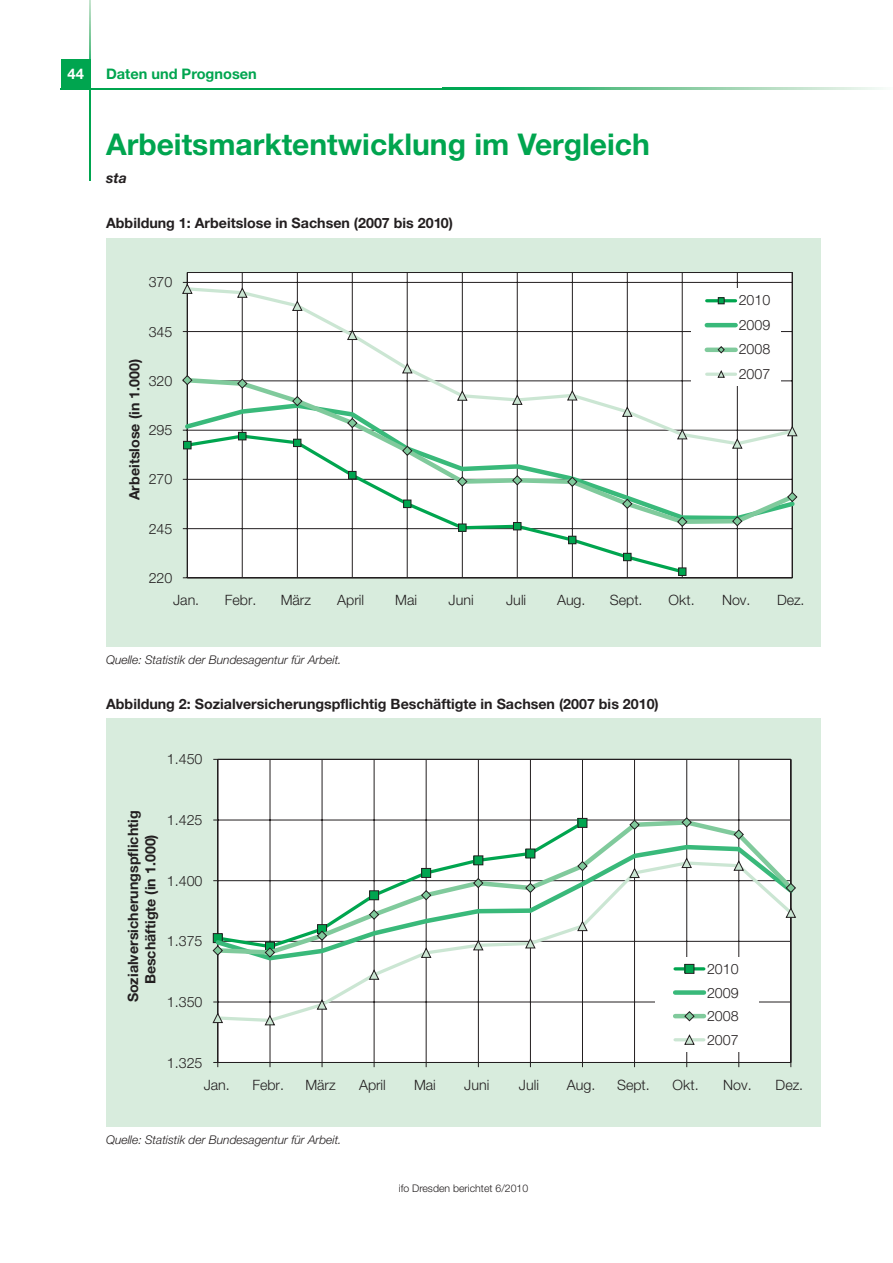
<style>
.page{position:relative;width:893px;height:1263px;background:#fff}
.page>*{position:absolute;margin:0;border:0;box-sizing:border-box;transform-origin:0 0}
.t1{font:700 30px "Helvetica Neue";color:#00a54f}
.t2{font:700 14.7px "Helvetica Neue";color:#fff}
.t3{font:700 14.55px "Helvetica Neue";color:#00a54f}
.t4{font:700 14.25px/17.2px "Helvetica Neue";color:#231f20;text-align:center}
.t5{font:300 14.25px/24.5px "Helvetica Neue";color:#231f20;text-align:justify}
.t6{font:italic 700 14.25px "Helvetica Neue";color:#231f20}
.t7{font:italic 300 12px "Helvetica Neue";color:#231f20}
.t8{font:300 10.5px "Helvetica Neue";color:#231f20}
</style>
<div class="page">
<svg style="left:89px;top:0;width:2px;height:94px"></svg>
<hr style="left:89px;top:94px;width:2px;height:87px;background:#00a54f">
<div style="left:61px;top:60px;width:30px;height:29px;background:#00a54f"></div>
<hr style="left:61px;top:88px;width:382px;height:1px;background:#00a54f">
<svg style="left:443px;top:88px;width:440px;height:1px"></svg>
<div style="left:106px;top:239px;width:714px;height:408px;background:#d8ecdd"></div>
<svg style="left:182px;top:272px;width:611px;height:307px;background:#d8d8d8"></svg>
<svg style="left:184px;top:526px;width:502px;height:50px;background:#f0f4f1"></svg>
<div style="left:458px;top:524px;width:8px;height:7px;background:#00a54f"></div>
<div style="left:458px;top:524px;width:8px;height:8px;border:1px solid #231f20"></div>
<div style="left:513px;top:523px;width:8px;height:7px;background:#00a54f"></div>
<div style="left:513px;top:522px;width:8px;height:8px;border:1px solid #231f20"></div>
<div style="left:568px;top:536px;width:8px;height:8px;background:#00a54f"></div>
<div style="left:568px;top:536px;width:8px;height:8px;border:1px solid #231f20"></div>
<div style="left:623px;top:553px;width:8px;height:8px;background:#00a54f"></div>
<div style="left:623px;top:553px;width:8px;height:8px;border:1px solid #231f20"></div>
<div style="left:678px;top:568px;width:8px;height:7px;background:#00a54f"></div>
<div style="left:678px;top:568px;width:8px;height:8px;border:1px solid #231f20"></div>
<svg style="left:182px;top:386px;width:616px;height:140px;background:#edf6f1"></svg>
<svg style="left:182px;top:375px;width:2px;height:11px"></svg>
<svg style="left:402px;top:447px;width:11px;height:9px"></svg>
<svg style="left:456px;top:476px;width:12px;height:11px"></svg>
<svg style="left:511px;top:475px;width:12px;height:11px"></svg>
<svg style="left:566px;top:476px;width:12px;height:11px"></svg>
<svg style="left:621px;top:498px;width:12px;height:11px"></svg>
<svg style="left:676px;top:516px;width:11px;height:11px"></svg>
<svg style="left:731px;top:516px;width:11px;height:11px"></svg>
<svg style="left:786px;top:491px;width:11px;height:12px"></svg>
<svg style="left:184px;top:285px;width:612px;height:162px;background:#f0f3f1"></svg>
<svg style="left:182px;top:283px;width:11px;height:11px"></svg>
<svg style="left:236px;top:287px;width:12px;height:11px"></svg>
<svg style="left:291px;top:300px;width:12px;height:11px"></svg>
<svg style="left:346px;top:330px;width:12px;height:10px"></svg>
<svg style="left:401px;top:363px;width:12px;height:11px"></svg>
<svg style="left:456px;top:390px;width:12px;height:11px"></svg>
<svg style="left:511px;top:394px;width:12px;height:11px"></svg>
<svg style="left:566px;top:390px;width:12px;height:11px"></svg>
<svg style="left:621px;top:406px;width:12px;height:11px"></svg>
<svg style="left:676px;top:429px;width:12px;height:11px"></svg>
<svg style="left:731px;top:438px;width:12px;height:11px"></svg>
<svg style="left:786px;top:426px;width:12px;height:11px"></svg>
<div style="left:691px;top:289px;width:90px;height:97px;background:#fff"></div>
<hr style="left:706px;top:299px;width:29px;height:3px;background:#00a54f">
<div style="left:717px;top:297px;width:7px;height:7px;border:1px solid #231f20"></div>
<hr style="left:706px;top:323px;width:29px;height:4px;background:#39b97a">
<hr style="left:706px;top:348px;width:29px;height:4px;background:#80ca9c">
<svg style="left:717px;top:346px;width:8px;height:8px"></svg>
<hr style="left:706px;top:373px;width:29px;height:3px;background:#cbe6d3">
<svg style="left:717px;top:370px;width:8px;height:8px"></svg>
<div style="left:106px;top:718px;width:714px;height:409px;background:#d8ecdd"></div>
<svg style="left:213px;top:759px;width:578px;height:309px;background:#f4f6f5"></svg>
<svg style="left:213px;top:818px;width:579px;height:139px;background:#e6efea"></svg>
<svg style="left:212px;top:945px;width:2px;height:11px"></svg>
<svg style="left:629px;top:819px;width:11px;height:11px"></svg>
<svg style="left:681px;top:817px;width:11px;height:11px"></svg>
<svg style="left:733px;top:829px;width:11px;height:11px"></svg>
<svg style="left:214px;top:860px;width:581px;height:164px;background:#e9f0ec"></svg>
<svg style="left:212px;top:1013px;width:11px;height:10px"></svg>
<svg style="left:264px;top:1015px;width:11px;height:11px"></svg>
<svg style="left:316px;top:999px;width:12px;height:11px"></svg>
<svg style="left:368px;top:969px;width:12px;height:11px"></svg>
<svg style="left:420px;top:947px;width:12px;height:11px"></svg>
<svg style="left:472px;top:940px;width:12px;height:11px"></svg>
<svg style="left:524px;top:938px;width:12px;height:11px"></svg>
<svg style="left:576px;top:921px;width:12px;height:10px"></svg>
<svg style="left:629px;top:868px;width:11px;height:10px"></svg>
<svg style="left:681px;top:858px;width:11px;height:10px"></svg>
<svg style="left:733px;top:860px;width:11px;height:11px"></svg>
<svg style="left:785px;top:907px;width:11px;height:11px"></svg>
<div style="left:655px;top:957px;width:103px;height:95px;background:#fff"></div>
<svg style="left:675px;top:967px;width:28px;height:4px"></svg>
<div style="left:685px;top:964px;width:9px;height:9px;background:#00a54f"></div>
<div style="left:684px;top:964px;width:10px;height:10px;border:1px solid #231f20"></div>
<div style="left:675px;top:990px;width:29px;height:5px;background:#39b97a"></div>
<hr style="left:675px;top:1014px;width:29px;height:4px;background:#80ca9c">
<svg style="left:684px;top:1011px;width:11px;height:11px"></svg>
<hr style="left:675px;top:1038px;width:28px;height:3px;background:#cbe6d3">
<svg style="left:683px;top:1034px;width:12px;height:11px"></svg>
<p class="t2" style="left:68px;top:69px;width:18px">44</p>
<p class="t3" style="left:106px;top:69px;width:152px">Daten und Prognosen</p>
<p class="t1" style="left:106px;top:134px;width:545px">Arbeitsmarktentwicklung im Vergleich</p>
<p class="t6" style="left:106px;top:173px;width:22px">sta</p>
<p class="t4" style="left:106px;top:216px;width:348px">Abbildung 1: Arbeitslose in Sachsen (2007 bis 2010)</p>
<p class="t5" style="left:149px;top:271px;width:25px">370</p>
<p class="t5" style="left:149px;top:321px;width:25px">345</p>
<p class="t4" style="left:127px;top:500px;width:142px;rotate:-90deg">Arbeitslose (in 1.000)</p>
<p class="t5" style="left:149px;top:370px;width:25px">320</p>
<p class="t5" style="left:149px;top:419px;width:25px">295</p>
<p class="t5" style="left:149px;top:468px;width:25px">270</p>
<p class="t5" style="left:149px;top:518px;width:25px">245</p>
<p class="t5" style="left:149px;top:567px;width:25px">220</p>
<p class="t5" style="left:738px;top:289px;width:33px">2010<br>2009<br>2008<br>2007</p>
<p class="t5" style="left:173px;top:589px;width:28px">Jan.</p>
<p class="t5" style="left:225px;top:589px;width:33px">Febr.</p>
<p class="t5" style="left:281px;top:589px;width:32px">März</p>
<p class="t5" style="left:337px;top:589px;width:28px">April</p>
<p class="t5" style="left:395px;top:589px;width:23px">Mai</p>
<p class="t5" style="left:448px;top:589px;width:27px">Juni</p>
<p class="t5" style="left:506px;top:589px;width:22px">Juli</p>
<p class="t5" style="left:557px;top:589px;width:30px">Aug.</p>
<p class="t5" style="left:610px;top:589px;width:34px">Sept.</p>
<p class="t5" style="left:668px;top:589px;width:28px">Okt.</p>
<p class="t5" style="left:722px;top:589px;width:30px">Nov.</p>
<p class="t5" style="left:777px;top:589px;width:29px">Dez.</p>
<p class="t7" style="left:106px;top:655px;width:237px">Quelle: Statistik der Bundesagentur für Arbeit.</p>
<p class="t4" style="left:106px;top:697px;width:554px">Abbildung 2: Sozialversicherungspflichtig Beschäftigte in Sachsen (2007 bis 2010)</p>
<p class="t5" style="left:167px;top:748px;width:37px">1.450</p>
<p class="t4" style="left:126px;top:1002px;width:194px;rotate:-90deg">Sozialversicherungspflichtig<br>Beschäftigte (in 1.000)</p>
<p class="t5" style="left:167px;top:809px;width:37px">1.425</p>
<p class="t5" style="left:167px;top:870px;width:37px">1.400</p>
<p class="t5" style="left:167px;top:930px;width:37px">1.375</p>
<p class="t5" style="left:167px;top:991px;width:37px">1.350</p>
<p class="t5" style="left:167px;top:1052px;width:37px">1.325</p>
<p class="t5" style="left:707px;top:959px;width:33px;line-height:23.7px">2010<br>2009<br>2008<br>2007</p>
<p class="t5" style="left:204px;top:1074px;width:28px">Jan.</p>
<p class="t5" style="left:252px;top:1074px;width:33px">Febr.</p>
<p class="t5" style="left:305px;top:1074px;width:32px">März</p>
<p class="t5" style="left:359px;top:1074px;width:28px">April</p>
<p class="t5" style="left:414px;top:1074px;width:23px">Mai</p>
<p class="t5" style="left:464px;top:1074px;width:27px">Juni</p>
<p class="t5" style="left:519px;top:1074px;width:22px">Juli</p>
<p class="t5" style="left:567px;top:1074px;width:30px">Aug.</p>
<p class="t5" style="left:617px;top:1074px;width:34px">Sept.</p>
<p class="t5" style="left:672px;top:1074px;width:28px">Okt.</p>
<p class="t5" style="left:723px;top:1074px;width:30px">Nov.</p>
<p class="t5" style="left:775px;top:1074px;width:29px">Dez.</p>
<p class="t7" style="left:106px;top:1135px;width:237px">Quelle: Statistik der Bundesagentur für Arbeit.</p>
<p class="t8" style="left:399px;top:1185px;width:131px">ifo Dresden berichtet 6/2010</p>
</div>
